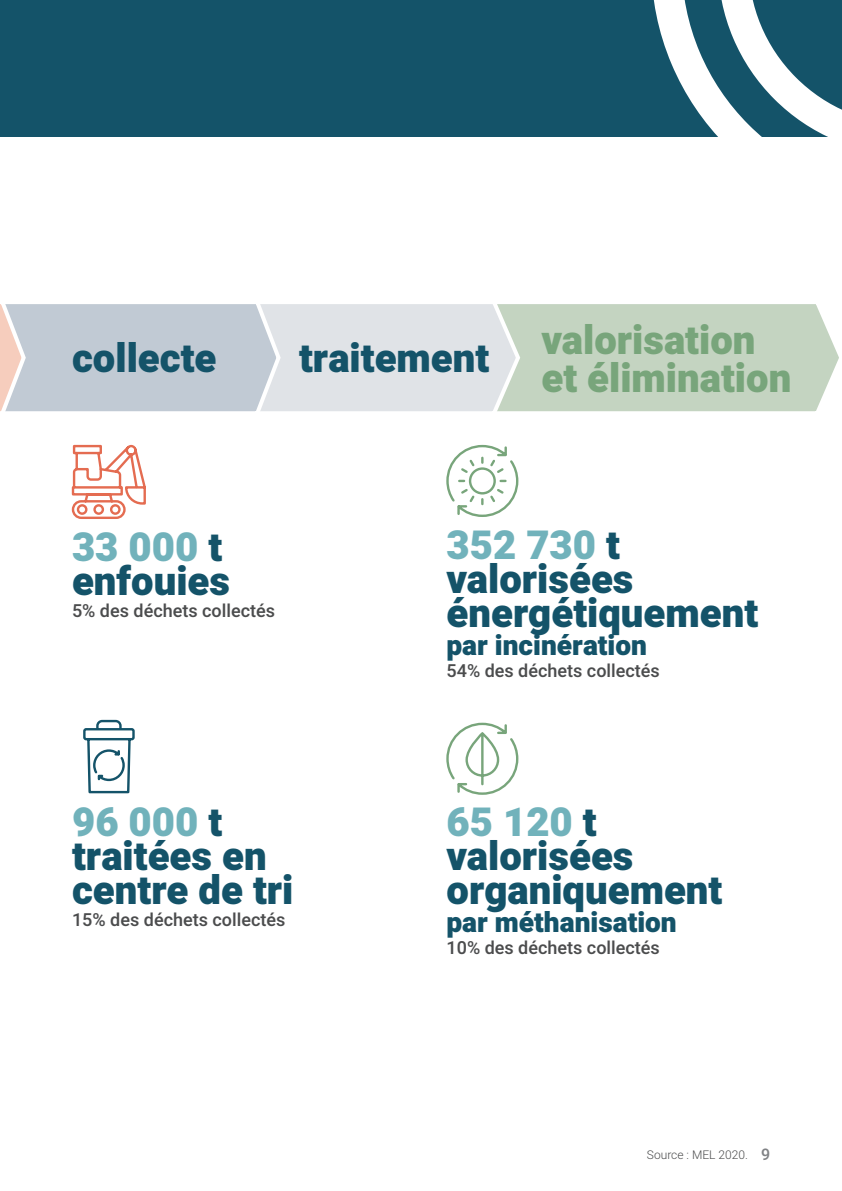
<style>
.page{position:relative;width:842px;height:1191px;background:#fff}
.page>*{position:absolute;margin:0;border:0;box-sizing:border-box;transform-origin:0 0}
.titre_2{font:900 40px/34px "Heebo";color:#145369}
.titre_2-2{font:900 40px "Heebo";color:#78a57b}
.titre_4{font:900 28px "Heebo";color:#145369}
.indications{font:500 18px "Heebo";color:#4b4c4d}
.t1{font:500 16px "Heebo";color:#808285}
.source{font:300 12px "Heebo";color:#4b4c4d}
.s1{color:#71b2bb}
</style>
<div class="page">
<div style="left:522px;top:304px;width:317px;height:108px;background:#c4d4c1"></div>
<svg style="left:283px;top:304px;width:239px;height:108px;background:#dfe2e5"></svg>
<svg style="left:0;top:304px;width:283px;height:108px;background:#c6cdd5"></svg>
<div style="left:0;top:0;width:842px;height:137px;background:#145369"></div>
<svg style="left:653px;top:0;width:189px;height:137px"></svg>
<svg style="left:71px;top:444px;width:75px;height:75px"></svg>
<svg style="left:446px;top:444px;width:73px;height:73px"></svg>
<svg style="left:83px;top:719px;width:52px;height:75px"></svg>
<svg style="left:446px;top:722px;width:73px;height:73px"></svg>
<p class="titre_2" style="left:72px;top:342px;width:146px">collecte</p>
<p class="titre_2" style="left:299px;top:342px;width:192px">traitement</p>
<p class="titre_2-2" style="left:541px;top:312px;width:216px">valorisation</p>
<p class="titre_2-2" style="left:541px;top:350px;width:251px">et élimination</p>
<p class="titre_2" style="left:72px;top:531px;width:160px"><span class="s1">33 000</span> t enfouies</p>
<p class="indications" style="left:72px;top:598px;width:205px">5% des déchets collectés</p>
<p class="titre_2" style="left:72px;top:806px;width:223px"><span class="s1">96 000</span> t traitées en centre de tri</p>
<p class="indications" style="left:72px;top:907px;width:215px">15% des déchets collectés</p>
<p class="titre_2" style="left:446px;top:530px;width:313px"><span class="s1">352 730</span> t valorisées énergétiquement</p>
<p class="titre_4" style="left:446px;top:626px;width:202px">par incinération</p>
<p class="indications" style="left:446px;top:658px;width:215px">54% des déchets collectés</p>
<p class="titre_2" style="left:446px;top:806px;width:277px"><span class="s1">65 120</span> t valorisées organiquement</p>
<p class="titre_4" style="left:446px;top:902px;width:232px">par méthanisation</p>
<p class="indications" style="left:446px;top:935px;width:215px">10% des déchets collectés</p>
<p class="source" style="left:647px;top:1146px;width:103px">Source : MEL 2020.</p>
<p class="t1" style="left:761px;top:1143px;width:11px">9</p>
</div>
